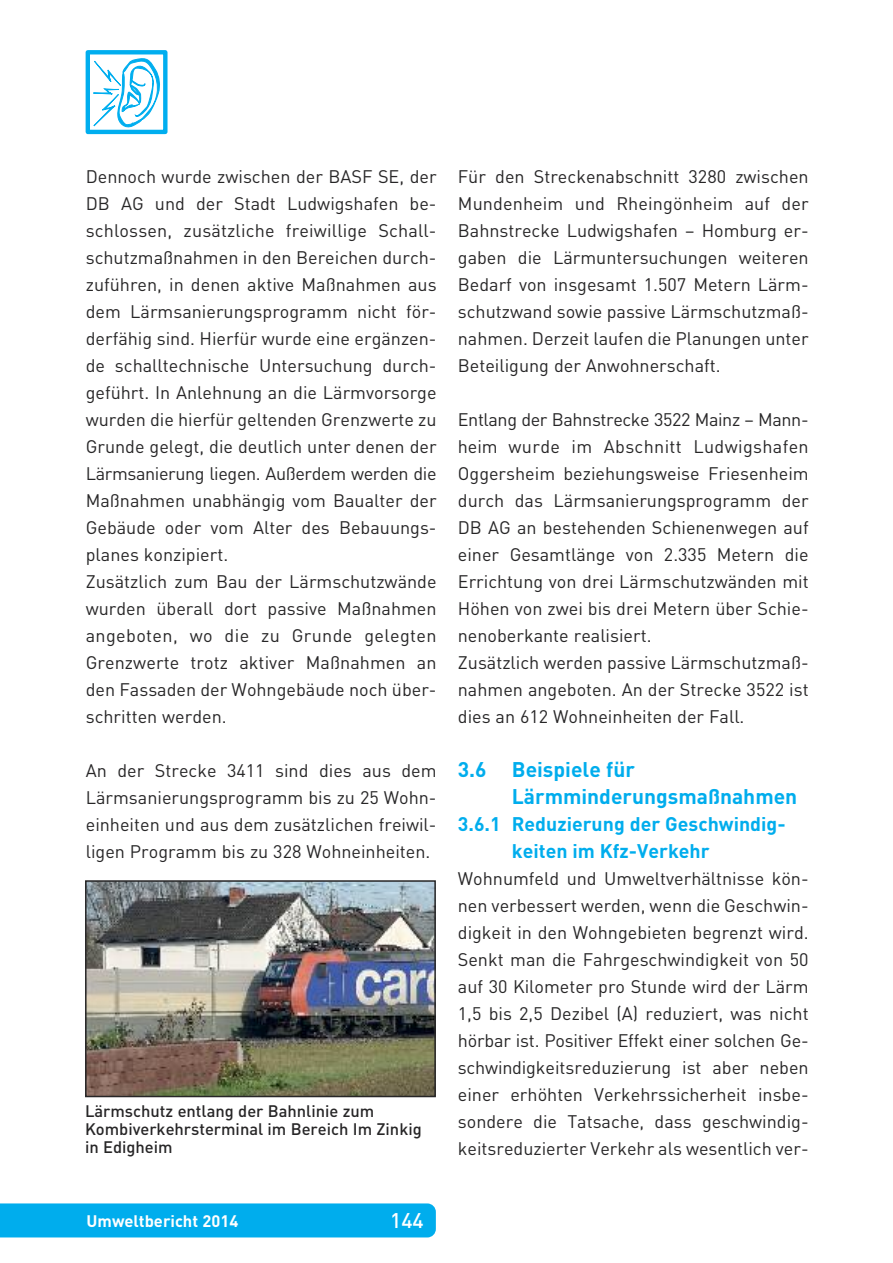
<style>
.page{position:relative;width:893px;height:1263px;background:#fff}
.page>*{position:absolute;margin:0;border:0;box-sizing:border-box;transform-origin:0 0}
.t1{font:700 21px/27px "DIN Offc";color:#00aded}
.t2{font:500 21px "DIN Offc";color:#fff}
.t3{font:700 19.5px/27px "DIN Offc";color:#00aded}
.t4{font:18px/27px "DIN Offc";color:#272627;text-align:justify}
.t5{font:500 16.5px/18px "DIN Offc";color:#272627}
.t6{font:700 16.5px "DIN Offc";color:#fff}
</style>
<div class="page">
<div style="left:0;top:1203px;width:436px;height:34px;background:#00aded"></div>
<div style="left:86px;top:50px;width:82px;height:84px;border:4px solid #00aeef"></div>
<svg style="left:86px;top:50px;width:75px;height:84px"></svg>
<img style="left:88px;top:883px;width:345px;height:211px">
<div style="left:85px;top:880px;width:351px;height:217px;border:2px solid #272627"></div>
<p class="t4" style="left:86px;top:163px;width:352px;text-align:left">Dennoch wurde zwischen der BASF SE, der DB AG und der Stadt Ludwigshafen be&shy;schlossen, zusätzliche freiwillige Schall&shy;schutzmaßnahmen in den Bereichen durch&shy;zuführen, in denen aktive Maßnahmen aus dem Lärmsanierungsprogramm nicht för&shy;derfähig sind. Hierfür wurde eine ergänzen&shy;de schalltechnische Untersuchung durch&shy;geführt. In Anlehnung an die Lärmvorsorge wurden die hierfür geltenden Grenzwerte zu Grunde gelegt, die deutlich unter denen der Lärmsanierung liegen. Außerdem werden die Maßnahmen unabhängig vom Baualter der Gebäude oder vom Alter des Bebauungs&shy;planes konzipiert.<br>Zusätzlich zum Bau der Lärmschutzwände wurden überall dort passive Maßnahmen angeboten, wo die zu Grunde gelegten Grenzwerte trotz aktiver Maßnahmen an den Fassaden der Wohngebäude noch über&shy;schritten werden.</p>
<p class="t4" style="left:86px;top:757px;width:352px">An der Strecke 3411 sind dies aus dem Lärmsanierungsprogramm bis zu 25 Wohn&shy;einheiten und aus dem zusätzlichen freiwil&shy;ligen Programm bis zu 328 Wohneinheiten.</p>
<p class="t5" style="left:85px;top:1102px;width:338px">Lärmschutz entlang der Bahnlinie zum<br>Kombiverkehrsterminal im Bereich Im Zinkig in Edigheim</p>
<p class="t4" style="left:458px;top:163px;width:352px">Für den Streckenabschnitt 3280 zwischen Mundenheim und Rheingönheim auf der Bahnstrecke Ludwigshafen – Homburg er&shy;gaben die Lärmuntersuchungen weiteren Bedarf von insgesamt 1.507 Metern Lärm&shy;schutzwand sowie passive Lärmschutzmaß&shy;nahmen. Derzeit laufen die Planungen unter Beteiligung der Anwohnerschaft.</p>
<p class="t4" style="left:458px;top:406px;width:352px;text-align:left">Entlang der Bahnstrecke 3522 Mainz – Mann&shy;heim wurde im Abschnitt Ludwigshafen Oggersheim beziehungsweise Friesenheim durch das Lärmsanierungsprogramm der DB AG an bestehenden Schienenwegen auf einer Gesamtlänge von 2.335 Metern die Errichtung von drei Lärmschutzwänden mit Höhen von zwei bis drei Metern über Schie&shy;nenoberkante realisiert.<br>Zusätzlich werden passive Lärmschutzmaß&shy;nahmen angeboten. An der Strecke 3522 ist dies an 612 Wohneinheiten der Fall.</p>
<p class="t1" style="left:512px;top:755px;width:287px;text-indent:-54px">3.6 Beispiele für<br>Lärmminderungsmaßnahmen</p>
<p class="t3" style="left:512px;top:810px;width:275px;text-indent:-54px">3.6.1 Reduzierung der Geschwindig&shy;keiten im Kfz-Verkehr</p>
<p class="t4" style="left:458px;top:865px;width:352px">Wohnumfeld und Umweltverhältnisse kön&shy;nen verbessert werden, wenn die Geschwin&shy;digkeit in den Wohngebieten begrenzt wird.<br>Senkt man die Fahrgeschwindigkeit von 50 auf 30 Kilometer pro Stunde wird der Lärm 1,5 bis 2,5 Dezibel (A) reduziert, was nicht hörbar ist. Positiver Effekt einer solchen Ge&shy;schwindigkeitsreduzierung ist aber neben einer erhöhten Verkehrssicherheit insbe&shy;sondere die Tatsache, dass geschwindig&shy;keitsreduzierter Verkehr als wesentlich ver-</p>
<p class="t6" style="left:87px;top:1210px;width:153px">Umweltbericht 2014</p>
<p class="t2" style="left:390px;top:1207px;width:35px">144</p>
</div>
